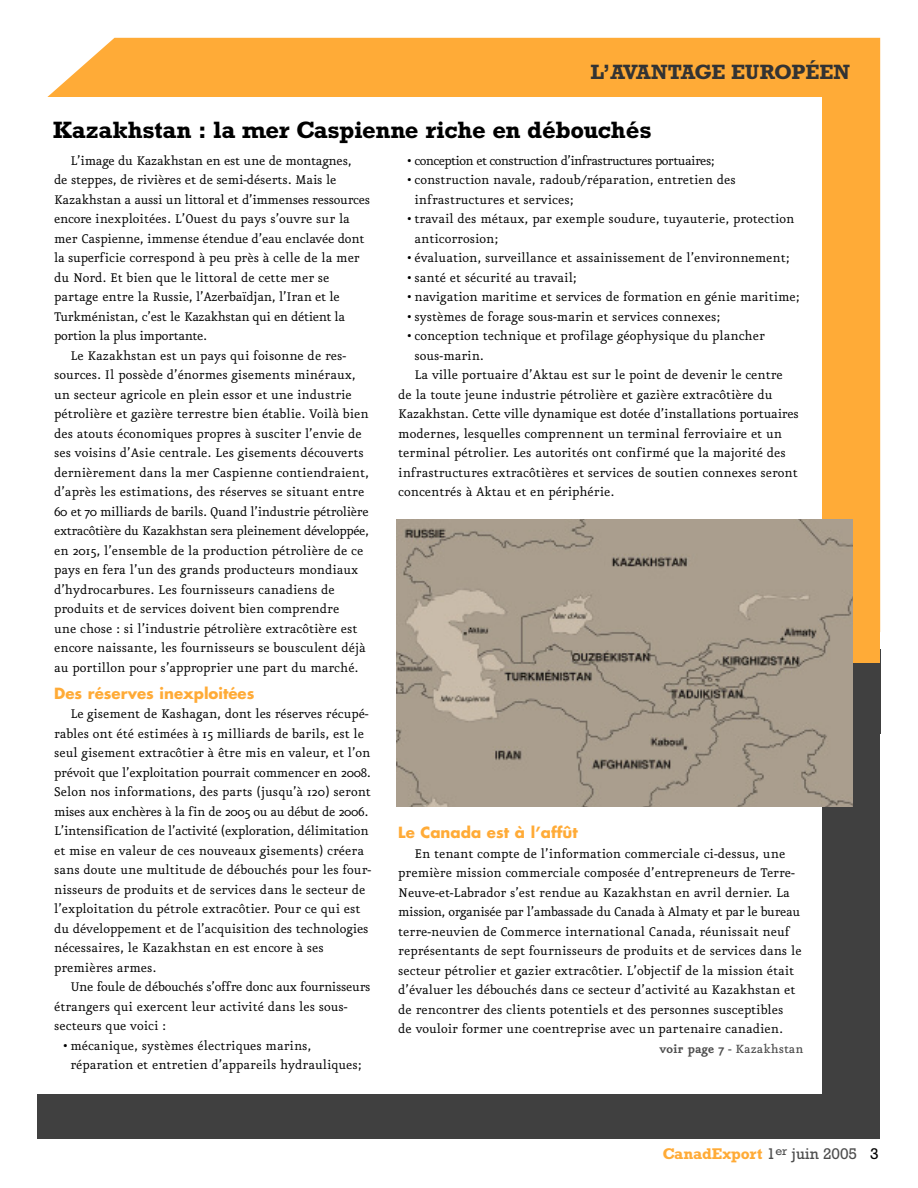
<style>
.page{position:relative;width:918px;height:1188px;background:#fff}
.page>*{position:absolute;margin:0;border:0;box-sizing:border-box;transform-origin:0 0}
.t1{font:700 24px "Rockwell";letter-spacing:-.01em;color:#000}
.t2{font:700 21px "Rockwell";letter-spacing:-.015em;color:#333}
.t3{font:700 15.75px "Rockwell";letter-spacing:-.005em;color:#ffab37}
.t4{font:15px/19.5px "Eureka";color:#000}
.t5{font:15px "Eureka";letter-spacing:-.025em;color:#000}
.t6{font:15px "Eureka";letter-spacing:-.02em;color:#000}
.t7{font:15px "Eureka";letter-spacing:-.04em;color:#000}
.t8{font:700 15px "Futura";color:#ffab37}
.t9{font:500 14.25px "Eureka";color:#4d4d4d}
.s1{font-weight:700}
.s2{font-weight:400;color:#4d4d4d}
.s3{font-weight:400;color:#000}
</style>
<div class="page">
<div style="left:47px;top:38px;width:833px;height:576px;background:#ffab37"></div>
<div style="left:38px;top:726px;width:842px;height:413px;background:#404040"></div>
<div style="left:27px;top:98px;width:795px;height:996px;background:#fff"></div>
<div style="left:822px;top:649px;width:58px;height:84px;background:#404040"></div>
<div style="left:839px;top:614px;width:41px;height:49px;background:#ffab37"></div>
<img style="left:397px;top:519px;width:455px;height:288px">
<h2 class="t2" style="left:591px;top:65px;width:261px">L’AVANTAGE EUROPÉEN</h2>
<h1 class="t1" style="left:53px;top:121px;width:600px">Kazakhstan : la mer Caspienne riche en débouchés</h1>
<p class="t4" style="left:70px;top:150px;width:283px">L’image du Kazakhstan en est une de montagnes,</p>
<p class="t4" style="left:54px;top:169px;width:284px">de steppes, de rivières et de semi-déserts. Mais le</p>
<p class="t6" style="left:54px;top:190px;width:318px">Kazakhstan a aussi un littoral et d’immenses ressources</p>
<p class="t4" style="left:54px;top:208px;width:297px">encore inexploitées. L’Ouest du pays s’ouvre sur la</p>
<p class="t4" style="left:54px;top:228px;width:312px">mer Caspienne, immense étendue d’eau enclavée dont</p>
<p class="t4" style="left:54px;top:247px;width:307px">la superficie correspond à peu près à celle de la mer</p>
<p class="t4" style="left:54px;top:267px;width:277px">du Nord. Et bien que le littoral de cette mer se</p>
<p class="t4" style="left:54px;top:286px;width:287px">partage entre la Russie, l’Azerbaïdjan, l’Iran et le</p>
<p class="t5" style="left:54px;top:307px;width:293px">Turkménistan, c’est le Kazakhstan qui en détient la</p>
<p class="t5" style="left:54px;top:326px;width:154px">portion la plus importante.</p>
<p class="t4" style="left:70px;top:345px;width:277px">Le Kazakhstan est un pays qui foisonne de res-</p>
<p class="t4" style="left:54px;top:364px;width:303px">sources. Il possède d’énormes gisements minéraux,</p>
<p class="t4" style="left:54px;top:384px;width:299px">un secteur agricole en plein essor et une industrie</p>
<p class="t4" style="left:54px;top:403px;width:316px">pétrolière et gazière terrestre bien établie. Voilà bien</p>
<p class="t4" style="left:54px;top:423px;width:309px">des atouts économiques propres à susciter l’envie de</p>
<p class="t4" style="left:54px;top:442px;width:311px">ses voisins d’Asie centrale. Les gisements découverts</p>
<p class="t4" style="left:54px;top:462px;width:316px">dernièrement dans la mer Caspienne contiendraient,</p>
<p class="t4" style="left:54px;top:481px;width:312px">d’après les estimations, des réserves se situant entre</p>
<p class="t6" style="left:54px;top:502px;width:316px">60 et 70 milliards de barils. Quand l’industrie pétrolière</p>
<p class="t5" style="left:54px;top:521px;width:317px">extracôtière du Kazakhstan sera pleinement développée,</p>
<p class="t4" style="left:54px;top:540px;width:311px">en 2015, l’ensemble de la production pétrolière de ce</p>
<p class="t4" style="left:54px;top:559px;width:306px">pays en fera l’un des grands producteurs mondiaux</p>
<p class="t4" style="left:54px;top:579px;width:282px">d’hydrocarbures. Les fournisseurs canadiens de</p>
<p class="t4" style="left:54px;top:598px;width:287px">produits et de services doivent bien comprendre</p>
<p class="t4" style="left:54px;top:618px;width:305px">une chose : si l’industrie pétrolière extracôtière est</p>
<p class="t4" style="left:54px;top:637px;width:313px">encore naissante, les fournisseurs se bousculent déjà</p>
<p class="t4" style="left:54px;top:657px;width:306px">au portillon pour s’approprier une part du marché.</p>
<p class="t8" style="left:54px;top:686px;width:202px">Des réserves inexploitées</p>
<p class="t4" style="left:54px;top:703px;width:319px;text-indent:16px">Le gisement de Kashagan, dont les réserves récupé&shy;rables ont été estimées à 15 milliards de barils, est le seul gisement extracôtier à être mis en valeur, et l’on prévoit que l’exploitation pourrait commencer en 2008.<br>Selon nos informations, des parts (jusqu’à 120) seront mises aux enchères à la fin de 2005 ou au début de 2006.<br>L’intensification de l’activité (exploration, délimitation et mise en valeur de ces nouveaux gisements) créera sans doute une multitude de débouchés pour les four&shy;nisseurs de produits et de services dans le secteur de l’exploitation du pétrole extracôtier. Pour ce qui est du développement et de l’acquisition des technologies nécessaires, le Kazakhstan en est encore à ses premières armes.</p>
<p class="t4" style="left:54px;top:976px;width:318px;text-indent:16px">Une foule de débouchés s’offre donc aux fournisseurs étrangers qui exercent leur activité dans les sous&shy;secteurs que voici :</p>
<p class="t4" style="left:70px;top:1035px;width:293px;text-indent:-8px">• mécanique, systèmes électriques marins, réparation et entretien d’appareils hydrauliques;</p>
<p class="t7" style="left:407px;top:151px;width:309px">• conception et construction d’infrastructures portuaires;</p>
<p class="t4" style="left:414px;top:169px;width:323px;text-indent:-8px">• construction navale, radoub/réparation, entretien des infrastructures et services;</p>
<p class="t4" style="left:414px;top:208px;width:381px;text-indent:-8px">• travail des métaux, par exemple soudure, tuyauterie, protection anticorrosion;</p>
<p class="t4" style="left:407px;top:247px;width:384px">• évaluation, surveillance et assainissement de l’environnement;</p>
<p class="t4" style="left:407px;top:267px;width:172px">• santé et sécurité au travail;</p>
<p class="t4" style="left:407px;top:286px;width:394px">• navigation maritime et services de formation en génie maritime;</p>
<p class="t4" style="left:407px;top:306px;width:315px">• systèmes de forage sous-marin et services connexes;</p>
<p class="t4" style="left:407px;top:325px;width:359px">• conception technique et profilage géophysique du plancher</p>
<p class="t4" style="left:414px;top:345px;width:71px">sous-marin.</p>
<p class="t4" style="left:414px;top:364px;width:370px">La ville portuaire d’Aktau est sur le point de devenir le centre</p>
<p class="t4" style="left:398px;top:384px;width:376px">de la toute jeune industrie pétrolière et gazière extracôtière du</p>
<p class="t4" style="left:398px;top:403px;width:402px">Kazakhstan. Cette ville dynamique est dotée d’installations portuaires</p>
<p class="t4" style="left:398px;top:423px;width:385px">modernes, lesquelles comprennent un terminal ferroviaire et un</p>
<p class="t4" style="left:398px;top:442px;width:389px">terminal pétrolier. Les autorités ont confirmé que la majorité des</p>
<p class="t4" style="left:398px;top:462px;width:401px">infrastructures extracôtières et services de soutien connexes seront</p>
<p class="t4" style="left:398px;top:481px;width:218px">concentrés à Aktau et en périphérie.</p>
<p class="t8" style="left:398px;top:826px;width:181px">Le Canada est à l’affût</p>
<p class="t4" style="left:398px;top:843px;width:405px;text-indent:16px">En tenant compte de l’information commerciale ci-dessus, une première mission commerciale composée d’entrepreneurs de Terre-Neuve-et-Labrador s’est rendue au Kazakhstan en avril dernier. La mission, organisée par l’ambassade du Canada à Almaty et par le bureau terre-neuvien de Commerce international Canada, réunissait neuf représentants de sept fournisseurs de produits et de services dans le secteur pétrolier et gazier extracôtier. L’objectif de la mission était d’évaluer les débouchés dans ce secteur d’activité au Kazakhstan et de rencontrer des clients potentiels et des personnes susceptibles<br>de vouloir former une coentreprise avec un partenaire canadien.</p>
<p class="t9" style="left:660px;top:1040px;width:145px"><span class="s1">voir page 7</span> - Kazakhstan</p>
<p class="t3" style="left:663px;top:1149px;width:217px">CanadExport <span class="s2">1</span><sup>er</sup> <span class="s2">juin 2005</span> <span class="s3">3</span></p>
</div>
